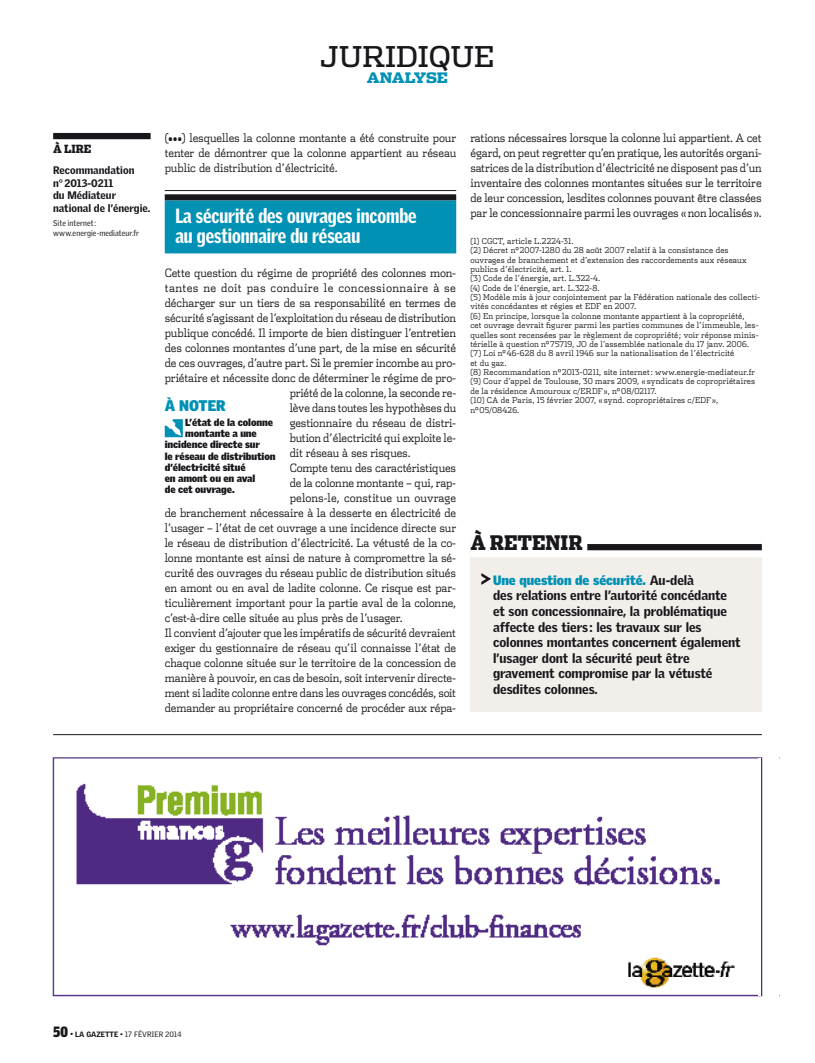
<style>
.page{position:relative;width:815px;height:1063px;background:#fff}
.page>*{position:absolute;margin:0;border:0;box-sizing:border-box;transform-origin:0 0}
.t1{font:28.75px "Dispatch";letter-spacing:-.005em;color:#1a171c}
.INTER_1analyse-dou{font:900 20px/20px "Griffith Gothic Cond";letter-spacing:-.005em;color:#fff}
.aretenir_TITRE{font:900 20px "Dispatch Cond";letter-spacing:-.005em;color:#1a171c}
.anoter_TITRE{font:900 15px "Griffith Gothic";color:#0091b5}
.t2{font:900 14.38px "Dispatch";letter-spacing:-.01em;color:#0091b5}
.aretenir_TEXTE_sansf{font:900 13.12px/15.6px "Griffith Gothic";letter-spacing:-.005em;color:#1a171c}
.TEXTE{font:300 11.5px/15px "Dispatch";letter-spacing:-.015em;color:#1a171c;text-align:justify;scale:.92 1}
.TEXTE-2{font:300 11.5px/15px "Dispatch";letter-spacing:-.015em;color:#1a171c;text-align:justify;scale:.91 1}
.TEXTE-3{font:300 11.5px "Dispatch";letter-spacing:.025em;color:#1a171c;scale:.94 1}
.TEXTE-4{font:300 11.5px "Dispatch";letter-spacing:-.015em;color:#1a171c;scale:.93 1}
.bref_SURTITRE{font:900 11.25px "Dispatch Cond";color:#1a171c}
.bref_TEXTE{font:900 10.62px/12.5px "Griffith Gothic";color:#1a171c}
.anoter_TEXTE{font:900 10px "Griffith Gothic";letter-spacing:-.01em;color:#1a171c}
.t3{font:300 10px "Dispatch";color:#1a171c;scale:.94 1}
.NOTE_suite{font:300 8.12px/9.4px "Dispatch";letter-spacing:.015em;color:#1a171c;scale:.94 1}
.bref_NOTE{font:8.12px/9.4px "Griffith Gothic";letter-spacing:.015em;color:#1a171c;scale:.94 1}
.NOTE{font:300 8.12px "Dispatch";letter-spacing:.02em;color:#1a171c;scale:.94 1}
.t4{font:7.5px "Griffith Gothic";letter-spacing:-.005em;color:#1a171c}
.s1{font-size:11.88px}
.s2{font-family:"Geneva";font-weight:400;font-size:27.5px}
.s3{color:#0091b5}
.s4{font-family:"Griffith Gothic Cond";font-weight:900;font-size:14.5px}
.s5{font-size:8.25px}
.s6{font-weight:900}
</style>
<div class="page">
<svg style="left:165px;top:191px;width:291px;height:1px"></svg>
<hr style="left:165px;top:190px;width:291px;height:1px;background:#1a171c">
<div style="left:165px;top:194px;width:291px;height:7px;background:#1a171c"></div>
<div style="left:165px;top:201px;width:291px;height:52px;background:#0091b5"></div>
<div style="left:53px;top:133px;width:98px;height:6px;background:#1a171c"></div>
<div style="left:470px;top:536px;width:292px;height:176px;background:#f2eeea"></div>
<div style="left:470px;top:532px;width:292px;height:25px;background:#fff"></div>
<div style="left:587px;top:544px;width:175px;height:6px;background:#1a171c"></div>
<svg style="left:481px;top:573px;width:10px;height:12px"></svg>
<hr style="left:53px;top:734px;width:709px;height:1px;background:#1a171c">
<svg style="left:165px;top:419px;width:18px;height:18px"></svg>
<img style="left:52px;top:757px;width:728px;height:240px">
<hr style="left:758px;top:758px;width:2px;height:238px;background:#fff">
<p class="t1" style="left:321px;top:37px;width:175px">JURIDIQUE</p>
<p class="t2" style="left:367px;top:68px;width:83px">ANALYSE</p>
<p class="bref_SURTITRE" style="left:53px;top:141px;width:40px">À LIRE</p>
<p class="bref_TEXTE" style="left:53px;top:164px;width:99px">Recommandation n°2013-0211<br>du Médiateur national de l’énergie.</p>
<p class="bref_NOTE" style="left:53px;top:219px;width:93px">Site internet: www.energie-mediateur.fr</p>
<p class="t3" style="left:165px;top:132px;width:24px"><span class="s1">(</span>•••<span class="s1">)</span></p>
<p class="TEXTE" style="left:165px;top:130px;width:318px;text-indent:25px">lesquelles la colonne montante a été construite pour tenter de démontrer que la colonne appartient au réseau public de distribution d’électricité.</p>
<p class="INTER_1analyse-dou" style="left:175px;top:205px;width:243px">La sécurité des ouvrages incombe au gestionnaire du réseau</p>
<p class="TEXTE" style="left:165px;top:265px;width:318px">Cette question du régime de propriété des colonnes mon-</p>
<p class="TEXTE-3" style="left:165px;top:280px;width:311px">tantes ne doit pas conduire le concessionnaire à se</p>
<p class="TEXTE" style="left:165px;top:295px;width:318px">décharger sur un tiers de sa responsabilité en termes de</p>
<p class="TEXTE-2" style="left:165px;top:310px;width:322px">sécurité s’agissant de l’exploitation du réseau de distribution</p>
<p class="TEXTE" style="left:165px;top:325px;width:318px">publique concédé. Il importe de bien distinguer l’entretien</p>
<p class="TEXTE" style="left:165px;top:340px;width:318px">des colonnes montantes d’une part, de la mise en sécurité</p>
<p class="TEXTE" style="left:165px;top:355px;width:318px">de ces ouvrages, d’autre part. Si le premier incombe au pro-</p>
<p class="TEXTE" style="left:165px;top:370px;width:318px">priétaire et nécessite donc de déterminer le régime de pro-</p>
<p class="TEXTE-2" style="left:290px;top:385px;width:185px">priété de la colonne, la seconde re-</p>
<p class="TEXTE-2" style="left:290px;top:400px;width:184px">lève dans toutes les hypothèses du</p>
<p class="TEXTE" style="left:290px;top:415px;width:183px">gestionnaire du réseau de distri-</p>
<p class="TEXTE" style="left:290px;top:430px;width:183px">bution d’électricité qui exploite le-</p>
<p class="TEXTE" style="left:290px;top:445px;width:133px">dit réseau à ses risques.</p>
<p class="TEXTE" style="left:290px;top:460px;width:182px">Compte tenu des caractéristiques</p>
<p class="TEXTE" style="left:290px;top:475px;width:183px">de la colonne montante – qui, rap-</p>
<p class="TEXTE-4" style="left:290px;top:490px;width:181px">pelons-le, constitue un ouvrage</p>
<p class="TEXTE" style="left:165px;top:505px;width:318px">de branchement nécessaire à la desserte en électricité de</p>
<p class="TEXTE" style="left:165px;top:520px;width:318px">l’usager – l’état de cet ouvrage a une incidence directe sur</p>
<p class="TEXTE" style="left:165px;top:535px;width:318px">le réseau de distribution d’électricité. La vétusté de la co-</p>
<p class="TEXTE" style="left:165px;top:550px;width:318px">lonne montante est ainsi de nature à compromettre la sé-</p>
<p class="TEXTE" style="left:165px;top:565px;width:318px">curité des ouvrages du réseau public de distribution situés</p>
<p class="TEXTE" style="left:165px;top:580px;width:318px">en amont ou en aval de ladite colonne. Ce risque est par-</p>
<p class="TEXTE" style="left:165px;top:595px;width:318px">ticulièrement important pour la partie aval de la colonne,</p>
<p class="TEXTE" style="left:165px;top:610px;width:260px">c’est-à-dire celle située au plus près de l’usager.</p>
<p class="TEXTE-2" style="left:165px;top:625px;width:322px">Il convient d’ajouter que les impératifs de sécurité devraient exiger du gestionnaire de réseau qu’il connaisse l’état de chaque colonne située sur le territoire de la concession de manière à pouvoir, en cas de besoin, soit intervenir directe&shy;ment si ladite colonne entre dans les ouvrages concédés, soit demander au propriétaire concerné de procéder aux répa-</p>
<p class="anoter_TITRE" style="left:165px;top:397px;width:63px">À NOTER</p>
<p class="anoter_TEXTE" style="left:185px;top:416px;width:89px">L’état de la colonne</p>
<p class="anoter_TEXTE" style="left:185px;top:428px;width:73px">montante a une</p>
<p class="anoter_TEXTE" style="left:165px;top:439px;width:97px">incidence directe sur</p>
<p class="anoter_TEXTE" style="left:165px;top:450px;width:112px">le réseau de distribution</p>
<p class="anoter_TEXTE" style="left:165px;top:461px;width:82px">d’électricité situé</p>
<p class="anoter_TEXTE" style="left:165px;top:473px;width:92px">en amont ou en aval</p>
<p class="anoter_TEXTE" style="left:165px;top:484px;width:71px">de cet ouvrage.</p>
<p class="TEXTE" style="left:470px;top:130px;width:318px">rations nécessaires lorsque la colonne lui appartient. A cet égard, on peut regretter qu’en pratique, les autorités organi&shy;satrices de la distribution d’électricité ne disposent pas d’un inventaire des colonnes montantes situées sur le territoire de leur concession, lesdites colonnes pouvant être classées par le concessionnaire parmi les ouvrages «non localisés».</p>
<p class="NOTE" style="left:470px;top:236px;width:111px">(1) CGCT, article L.2224-31.</p>
<p class="NOTE_suite" style="left:470px;top:245px;width:295px">(2) Décret n°2007-1280 du 28 août 2007 relatif à la consistance des ouvrages de branchement et d’extension des raccordements aux réseaux publics d’électricité, art. 1.</p>
<p class="NOTE_suite" style="left:470px;top:273px;width:140px">(3) Code de l’énergie, art. L.322-4.</p>
<p class="NOTE_suite" style="left:470px;top:283px;width:139px">(4) Code de l’énergie, art. L.322-8.</p>
<p class="NOTE_suite" style="left:470px;top:292px;width:309px">(5) Modèle mis à jour conjointement par la Fédération nationale des collecti&shy;vités concédantes et régies et EDF en 2007.</p>
<p class="NOTE_suite" style="left:470px;top:311px;width:308px">(6) En principe, lorsque la colonne montante appartient à la copropriété,<br>cet ouvrage devrait figurer parmi les parties communes de l’immeuble, les&shy;quelles sont recensées par le règlement de copropriété; voir réponse minis&shy;térielle à question n°75719, JO de l’assemblée nationale du 17 janv. 2006.</p>
<p class="NOTE_suite" style="left:470px;top:348px;width:282px">(7) Loi n°46-628 du 8 avril 1946 sur la nationalisation de l’électricité et du gaz.</p>
<p class="NOTE_suite" style="left:470px;top:367px;width:304px">(8) Recommandation n°2013-0211, site internet: www.energie-mediateur.fr</p>
<p class="NOTE_suite" style="left:470px;top:376px;width:305px">(9) Cour d’appel de Toulouse, 30 mars 2009, «syndicats de copropriétaires de la résidence Amouroux c/ERDF», n°08/02117.</p>
<p class="NOTE_suite" style="left:470px;top:395px;width:265px">(10) CA de Paris, 15 février 2007, «synd. copropriétaires c/EDF», n°05/08426.</p>
<p class="aretenir_TITRE" style="left:470px;top:530px;width:114px">À RETENIR</p>
<p class="aretenir_TEXTE_sansf" style="left:493px;top:572px;width:249px;text-indent:-12px"><span class="s2">˲</span> <span class="s3">Une question de sécurité.</span> Au-delà<br>des relations entre l’autorité concédante et son concessionnaire, la problématique affecte des tiers: les travaux sur les colonnes montantes concernent également l’usager dont la sécurité peut être gravement compromise par la vétusté desdites colonnes.</p>
<p class="t4" style="left:53px;top:1030px;width:130px"><span class="s4">50</span> <span class="s5">•</span> <span class="s6">LA GAZETTE</span> • 17 FÉVRIER 2014</p>
</div>
